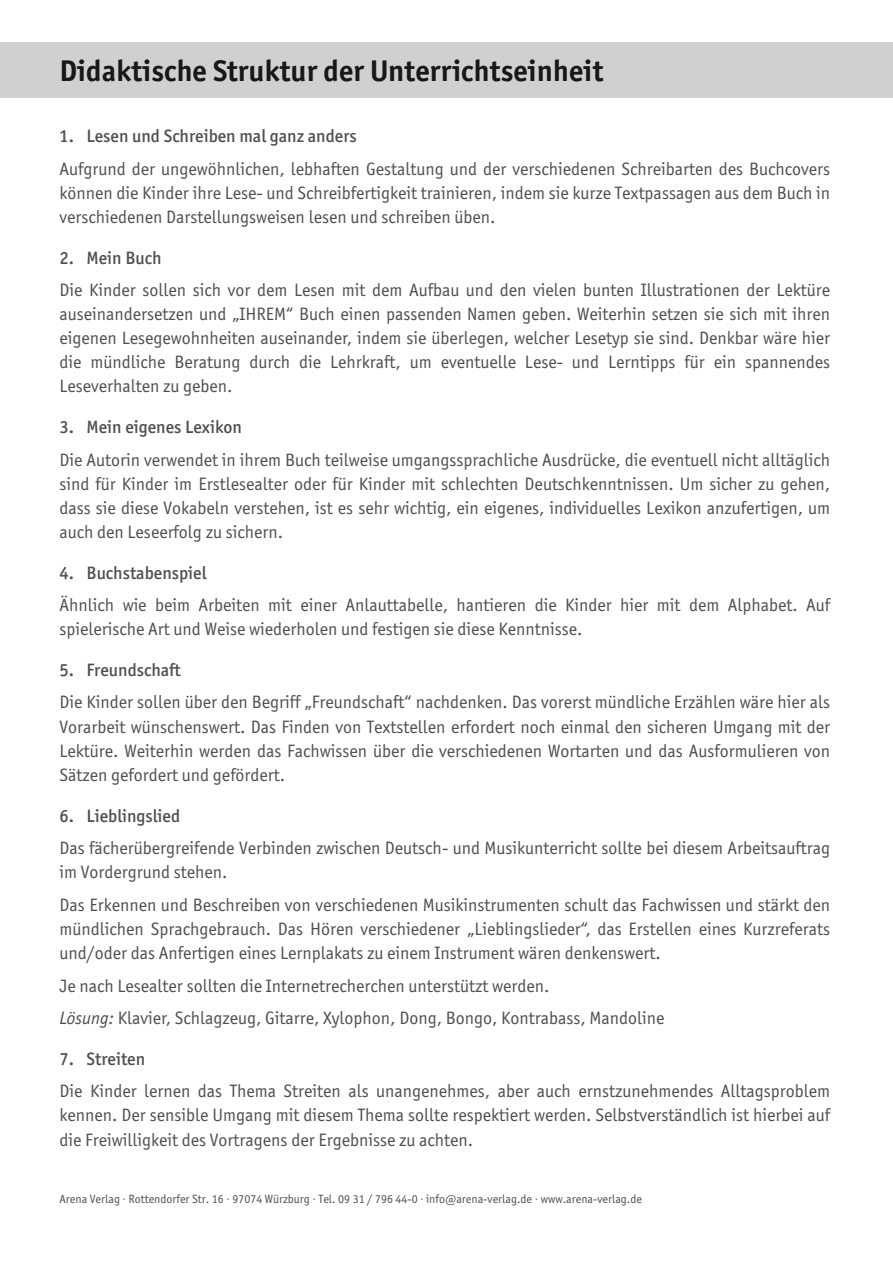
<style>
.page{position:relative;width:893px;height:1263px;background:#fff}
.page>*{position:absolute;margin:0;border:0;box-sizing:border-box;transform-origin:0 0}
.Fließtext{font:700 30px "Officina Sans ITC Pro";color:#171818}
.t1{font:18px/24px "Officina Sans ITC Pro";color:#4f4f4f;text-align:justify}
.t2{font:500 18px "Officina Sans ITC Pro";color:#4f4f4f}
.t3{font:12px "Officina Sans ITC Pro";color:#4f4f4f}
.s1{font-style:italic}
</style>
<div class="page">
<div style="left:0;top:43px;width:893px;height:55px;background:#d0d0d0"></div>
<p class="Fließtext" style="left:60px;top:52px;width:545px">Didaktische Struktur der Unterrichtseinheit</p>
<p class="Fließtext" style="left:213px;top:52px;width:152px">Anregungen</p>
<p class="t2" style="left:60px;top:125px;width:299px">1. Lesen und Schreiben mal ganz anders</p>
<p class="t1" style="left:60px;top:157px;width:772px">Aufgrund der ungewöhnlichen, lebhaften Gestaltung und der verschiedenen Schreibarten des Buchcovers können die Kinder ihre Lese- und Schreibfertigkeit trainieren, indem sie kurze Textpassagen aus dem Buch in verschiedenen Darstellungsweisen lesen und schreiben üben.</p>
<p class="t2" style="left:60px;top:247px;width:104px">2. Mein Buch</p>
<p class="t1" style="left:60px;top:278px;width:772px">Die Kinder sollen sich vor dem Lesen mit dem Aufbau und den vielen bunten Illustrationen der Lektüre auseinandersetzen und „IHREM“ Buch einen passenden Namen geben. Weiterhin setzen sie sich mit ihren eigenen Lesegewohnheiten auseinander, indem sie überlegen, welcher Lesetyp sie sind. Denkbar wäre hier die mündliche Beratung durch die Lehrkraft, um eventuelle Lese- und Lerntipps für ein spannendes Leseverhalten zu geben.</p>
<p class="t2" style="left:60px;top:416px;width:184px">3. Mein eigenes Lexikon</p>
<p class="t1" style="left:60px;top:448px;width:772px">Die Autorin verwendet in ihrem Buch teilweise umgangssprachliche Ausdrücke, die eventuell nicht alltäglich sind für Kinder im Erstlesealter oder für Kinder mit schlechten Deutschkenntnissen. Um sicher zu gehen, dass sie diese Vokabeln verstehen, ist es sehr wichtig, ein eigenes, individuelles Lexikon anzufertigen, um auch den Leseerfolg zu sichern.</p>
<p class="t2" style="left:60px;top:562px;width:148px">4. Buchstabenspiel</p>
<p class="t1" style="left:60px;top:593px;width:772px">Ähnlich wie beim Arbeiten mit einer Anlauttabelle, hantieren die Kinder hier mit dem Alphabet. Auf spielerische Art und Weise wiederholen und festigen sie diese Kenntnisse.</p>
<p class="t2" style="left:60px;top:659px;width:123px">5. Freundschaft</p>
<p class="t1" style="left:60px;top:690px;width:772px">Die Kinder sollen über den Begriff „Freundschaft“ nachdenken. Das vorerst mündliche Erzählen wäre hier als Vorarbeit wünschenswert. Das Finden von Textstellen erfordert noch einmal den sicheren Umgang mit der Lektüre. Weiterhin werden das Fachwissen über die verschiedenen Wortarten und das Ausformulieren von Sätzen gefordert und gefördert.</p>
<p class="t2" style="left:60px;top:805px;width:122px">6. Lieblingslied</p>
<p class="t1" style="left:60px;top:836px;width:772px">Das fächerübergreifende Verbinden zwischen Deutsch- und Musikunterricht sollte bei diesem Arbeitsauftrag im Vordergrund stehen.</p>
<p class="t1" style="left:60px;top:893px;width:772px">Das Erkennen und Beschreiben von verschiedenen Musikinstrumenten schult das Fachwissen und stärkt den mündlichen Sprachgebrauch. Das Hören verschiedener „Lieblingslieder“, das Erstellen eines Kurzreferats und/oder das Anfertigen eines Lernplakats zu einem Instrument wären denkenswert.</p>
<p class="t1" style="left:60px;top:969px;width:606px;line-height:32.5px">Je nach Lesealter sollten die Internetrecherchen unterstützt werden.<br><span class="s1">Lösung:</span> Klavier, Schlagzeug, Gitarre, Xylophon, Dong, Bongo, Kontrabass, Mandoline</p>
<p class="t2" style="left:60px;top:1048px;width:87px">7. Streiten</p>
<p class="t1" style="left:60px;top:1079px;width:772px">Die Kinder lernen das Thema Streiten als unangenehmes, aber auch ernstzunehmendes Alltagsproblem kennen. Der sensible Umgang mit diesem Thema sollte respektiert werden. Selbstverständlich ist hierbei auf die Freiwilligkeit des Vortragens der Ergebnisse zu achten.</p>
<p class="t3" style="left:60px;top:1191px;width:584px">Arena Verlag · Rottendorfer Str. 16 · 97074 Würzburg · Tel. 09 31 / 796 44-0 · info@arena-verlag.de · www.arena-verlag.de</p>
</div>
